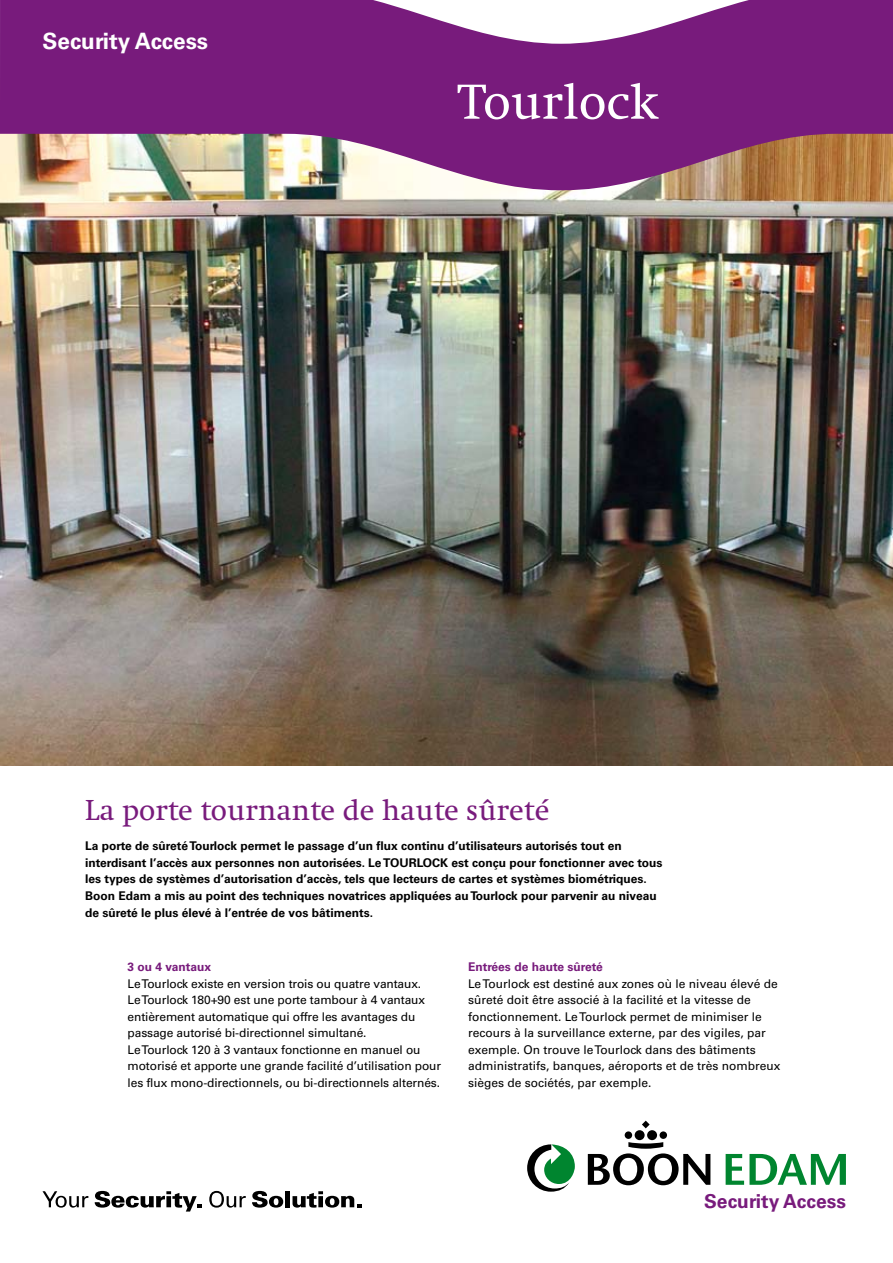
<style>
.page{position:relative;width:893px;height:1263px;background:#fff}
.page>*{position:absolute;margin:0;border:0;box-sizing:border-box;transform-origin:0 0}
.t1{font:51px "Swift EF";color:#fff}
.t2{font:30px "Swift EF";color:#781b7c}
.t3{font:700 22.5px "Univers LT Std";color:#fff}
.t4{font:700 19.2px "Univers LT Std";color:#781b7c}
.t5{font:12px/16.5px "Univers LT Std";letter-spacing:-.01em;color:#000}
.t6{font:700 12px/16.5px "Univers LT Std";color:#000}
.t7{font:700 12px "Univers LT Std";color:#781b7c}
</style>
<div class="page">
<img style="left:0;top:190px;width:893px;height:575px">
<svg style="left:0;top:0;width:893px;height:190px;background:#904788"></svg>
<svg style="left:726px;top:1154px;width:120px;height:31px"></svg>
<svg style="left:527px;top:1144px;width:48px;height:48px"></svg>
<div style="left:635px;top:1130px;width:10px;height:10px;background:#000;border-radius:50%"></div>
<div style="left:625px;top:1131px;width:7px;height:8px;background:#000;border-radius:50%"></div>
<div style="left:647px;top:1130px;width:10px;height:10px;background:#000;border-radius:50%"></div>
<div style="left:660px;top:1131px;width:7px;height:8px;background:#000;border-radius:50%"></div>
<svg style="left:642px;top:1121px;width:8px;height:7px"></svg>
<svg style="left:588px;top:1142px;width:122px;height:43px"></svg>
<svg style="left:43px;top:1191px;width:45px;height:16px"></svg>
<svg style="left:95px;top:1191px;width:106px;height:20px"></svg>
<svg style="left:209px;top:1191px;width:37px;height:16px"></svg>
<svg style="left:252px;top:1191px;width:31px;height:16px"></svg>
<div style="left:285px;top:1191px;width:5px;height:16px;background:#000"></div>
<svg style="left:293px;top:1191px;width:68px;height:16px"></svg>
<h3 class="t3" style="left:43px;top:28px;width:167px">Security Access</h3>
<h1 class="t1" style="left:458px;top:75px;width:202px">Tourlock</h1>
<h2 class="t2" style="left:85px;top:794px;width:466px">La porte tournante de haute sûreté</h2>
<p class="t6" style="left:85px;top:838px;width:579px">La porte de sûreté Tourlock permet le passage d’un flux continu d’utilisateurs autorisés tout en interdisant l’accès aux personnes non autorisées. Le TOURLOCK est conçu pour fonctionner avec tous les types de systèmes d’autorisation d’accès, tels que lecteurs de cartes et systèmes biométriques.<br>Boon Edam a mis au point des techniques novatrices appliquées au Tourlock pour parvenir au niveau de sûreté le plus élevé à l’entrée de vos bâtiments.</p>
<p class="t7" style="left:128px;top:960px;width:85px">3 ou 4 vantaux</p>
<p class="t5" style="left:128px;top:975px;width:315px">Le Tourlock existe en version trois ou quatre vantaux.<br>Le Tourlock 180+90 est une porte tambour à 4 vantaux entièrement automatique qui offre les avantages du passage autorisé bi-directionnel simultané.<br>Le Tourlock 120 à 3 vantaux fonctionne en manuel ou motorisé et apporte une grande facilité d’utilisation pour les flux mono-directionnels, ou bi-directionnels alternés.</p>
<p class="t7" style="left:468px;top:960px;width:136px">Entrées de haute sûreté</p>
<p class="t5" style="left:468px;top:975px;width:314px">Le Tourlock est destiné aux zones où le niveau élevé de sûreté doit être associé à la facilité et la vitesse de fonctionnement. Le Tourlock permet de minimiser le recours à la surveillance externe, par des vigiles, par exemple. On trouve le Tourlock dans des bâtiments administratifs, banques, aéroports et de très nombreux sièges de sociétés, par exemple.</p>
<h3 class="t4" style="left:704px;top:1190px;width:143px">Security Access</h3>
</div>
